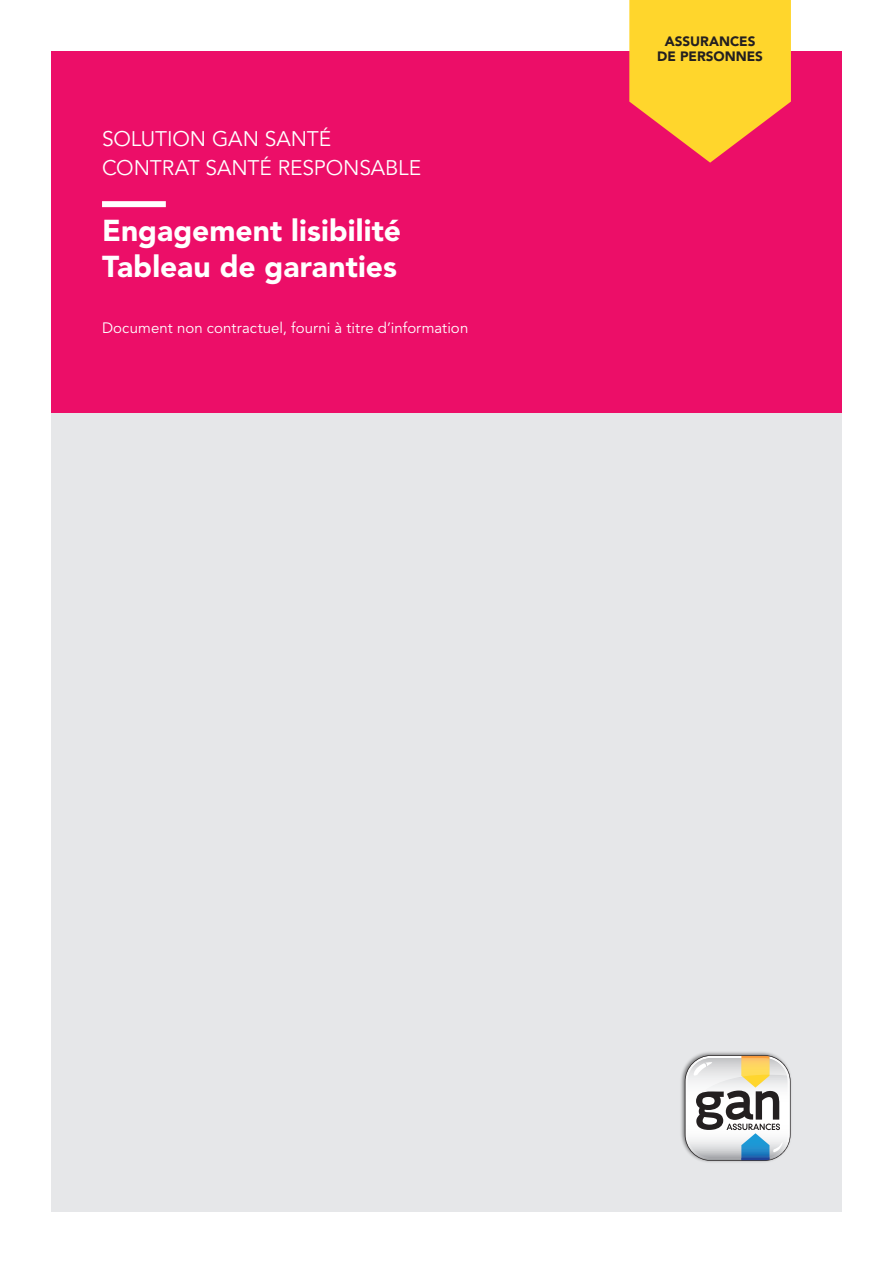
<style>
.page{position:relative;width:893px;height:1263px;background:#fff}
.page>*{position:absolute;margin:0;border:0;box-sizing:border-box;transform-origin:0 0}
.t1{font:900 30px/36px "Avenir LT Std";color:#fff}
.t2{font:21px "Avenir LT Std";letter-spacing:-.005em;color:#fff}
.t3{font:15px "Avenir LT Std";letter-spacing:.005em;color:#fff}
.t4{font:900 13.5px/14.2px "Avenir LT Std";color:#231f20;text-align:center}
</style>
<div class="page">
<div style="left:51px;top:412px;width:791px;height:800px;background:#e6e7e9"></div>
<div style="left:51px;top:51px;width:791px;height:361px;background:#ec0e68"></div>
<svg style="left:629px;top:0;width:162px;height:163px"></svg>
<div style="left:102px;top:201px;width:64px;height:6px;background:#fff"></div>
<img style="left:681px;top:1052px;width:94px;height:110px">
<svg style="left:685px;top:1055px;width:106px;height:106px"></svg>
<p class="t2" style="left:102px;top:127px;width:231px">SOLUTION GAN SANTÉ</p>
<p class="t2" style="left:102px;top:156px;width:321px">CONTRAT SANTÉ RESPONSABLE</p>
<p class="t1" style="left:102px;top:213px;width:301px">Engagement lisibilité<br>Tableau de garanties</p>
<p class="t3" style="left:102px;top:320px;width:368px">Document non contractuel, fourni à titre d’information</p>
<p class="t4" style="left:657px;top:35px;width:107px">ASSURANCES<br>DE PERSONNES</p>
</div>
